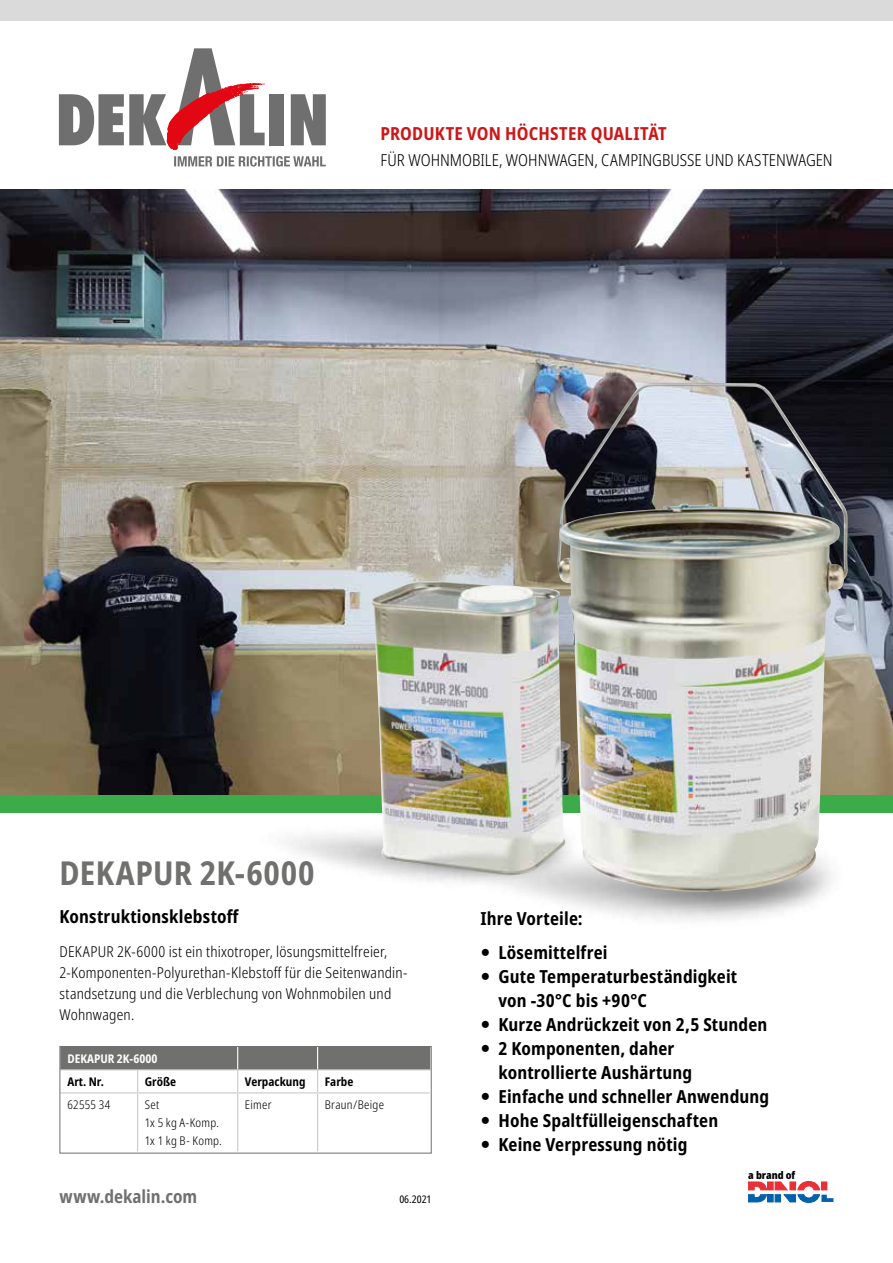
<style>
.page{position:relative;width:893px;height:1263px;background:#fff}
.page>*{position:absolute;margin:0;border:0;box-sizing:border-box;transform-origin:0 0}
.t1{font:700 condensed 33px "Noto Sans";letter-spacing:.015em;color:#70706f}
.t2{font:700 condensed 18px/24px "Noto Sans";letter-spacing:.01em;color:#000}
.t3{font:700 condensed 18px "Noto Sans";letter-spacing:.01em;color:#cd1719}
.t4{font:700 condensed 18px "Noto Sans";color:#70706f}
.t5{font:300 condensed 16.5px "Noto Sans";color:#000}
.t6{font:300 condensed 15px/21px "Noto Sans";letter-spacing:.015em;color:#000}
.t7{font:300 condensed 12px/18px "Noto Sans";letter-spacing:.02em;color:#000}
.t8{font:700 condensed 12px "Noto Sans";color:#000}
.t9{font:700 condensed 12px "Noto Sans";color:#fff}
.t10{font:900 condensed 10.65px "Noto Sans";color:#000}
.t11{font:condensed 10.5px "Noto Sans";color:#000}
</style>
<div class="page">
<svg style="left:748px;top:1181px;width:85px;height:21px"></svg>
<div style="left:0;top:0;width:893px;height:21px;background:#dadada"></div>
<div style="left:270px;top:94px;width:14px;height:51px;background:#706f6f"></div>
<svg style="left:291px;top:94px;width:35px;height:51px;background:#818080"></svg>
<svg style="left:174px;top:156px;width:152px;height:11px"></svg>
<svg style="left:59px;top:48px;width:206px;height:102px"></svg>
<img style="left:0;top:189px;width:893px;height:606px">
<div style="left:0;top:795px;width:893px;height:17px;background:#3cac4a"></div>
<svg style="left:62px;top:1048px;width:368px;height:44px"></svg>
<hr style="left:60px;top:1069px;width:78px;height:1px;background:#cacaca">
<hr style="left:138px;top:1069px;width:100px;height:1px;background:#cacaca">
<hr style="left:238px;top:1069px;width:80px;height:1px;background:#cacaca">
<hr style="left:318px;top:1069px;width:113px;height:1px;background:#cacaca">
<hr style="left:60px;top:1092px;width:78px;height:1px;background:#cacaca">
<hr style="left:138px;top:1092px;width:100px;height:1px;background:#cacaca">
<hr style="left:137px;top:1093px;width:1px;height:58px;background:#cacaca">
<hr style="left:238px;top:1092px;width:80px;height:1px;background:#cacaca">
<hr style="left:237px;top:1093px;width:1px;height:58px;background:#cacaca">
<hr style="left:318px;top:1092px;width:112px;height:1px;background:#cacaca">
<hr style="left:317px;top:1093px;width:1px;height:58px;background:#cacaca">
<div style="left:60px;top:1046px;width:372px;height:107px;border:1px solid #70706f"></div>
<img style="left:592px;top:778px;width:301px;height:143px">
<img style="left:240px;top:767px;width:388px;height:142px">
<img style="left:371px;top:581px;width:185px;height:294px">
<img style="left:556px;top:383px;width:293px;height:510px">
<p class="t3" style="left:381px;top:121px;width:288px">PRODUKTE VON HÖCHSTER QUALITÄT</p>
<p class="t5" style="left:381px;top:148px;width:454px">FÜR WOHNMOBILE, WOHNWAGEN, CAMPINGBUSSE UND KASTENWAGEN</p>
<h1 class="t1" style="left:60px;top:849px;width:257px">DEKAPUR 2K-6000</h1>
<p class="t2" style="left:60px;top:904px;width:181px">Konstruktionsklebstoff</p>
<p class="t6" style="left:60px;top:941px;width:349px">DEKAPUR 2K-6000 ist ein thixotroper, lösungsmittelfreier, 2-Komponenten-Polyurethan-Klebstoff für die Seitenwandin&shy;standsetzung und die Verblechung von Wohnmobilen und Wohnwagen.</p>
<p class="t9" style="left:68px;top:1050px;width:91px">DEKAPUR 2K-6000</p>
<p class="t8" style="left:68px;top:1073px;width:38px">Art. Nr.</p>
<p class="t8" style="left:145px;top:1073px;width:33px">Größe</p>
<p class="t8" style="left:245px;top:1073px;width:62px">Verpackung</p>
<p class="t8" style="left:325px;top:1073px;width:30px">Farbe</p>
<p class="t7" style="left:68px;top:1096px;width:44px">62555 34</p>
<p class="t7" style="left:145px;top:1096px;width:78px">Set<br>1x 5 kg A-Komp.<br>1x 1 kg B- Komp.</p>
<p class="t7" style="left:245px;top:1096px;width:28px">Eimer</p>
<p class="t7" style="left:325px;top:1096px;width:61px">Braun/Beige</p>
<p class="t4" style="left:60px;top:1183px;width:139px">www.dekalin.com</p>
<p class="t11" style="left:399px;top:1192px;width:34px">06.2021</p>
<p class="t2" style="left:498px;top:902px;width:111px;line-height:33.8px;text-indent:-18px">Ihre Vorteile:<br>Lösemittelfrei</p>
<p class="t2" style="left:498px;top:964px;width:272px">Gute Temperaturbeständigkeit von -30°C bis +90°C<br>Kurze Andrückzeit von 2,5 Stunden<br>2 Komponenten, daher kontrollierte Aushärtung<br>Einfache und schneller Anwendung<br>Hohe Spaltfülleigenschaften<br>Keine Verpressung nötig</p>
<p class="t10" style="left:748px;top:1166px;width:49px">a brand of</p>
</div>
